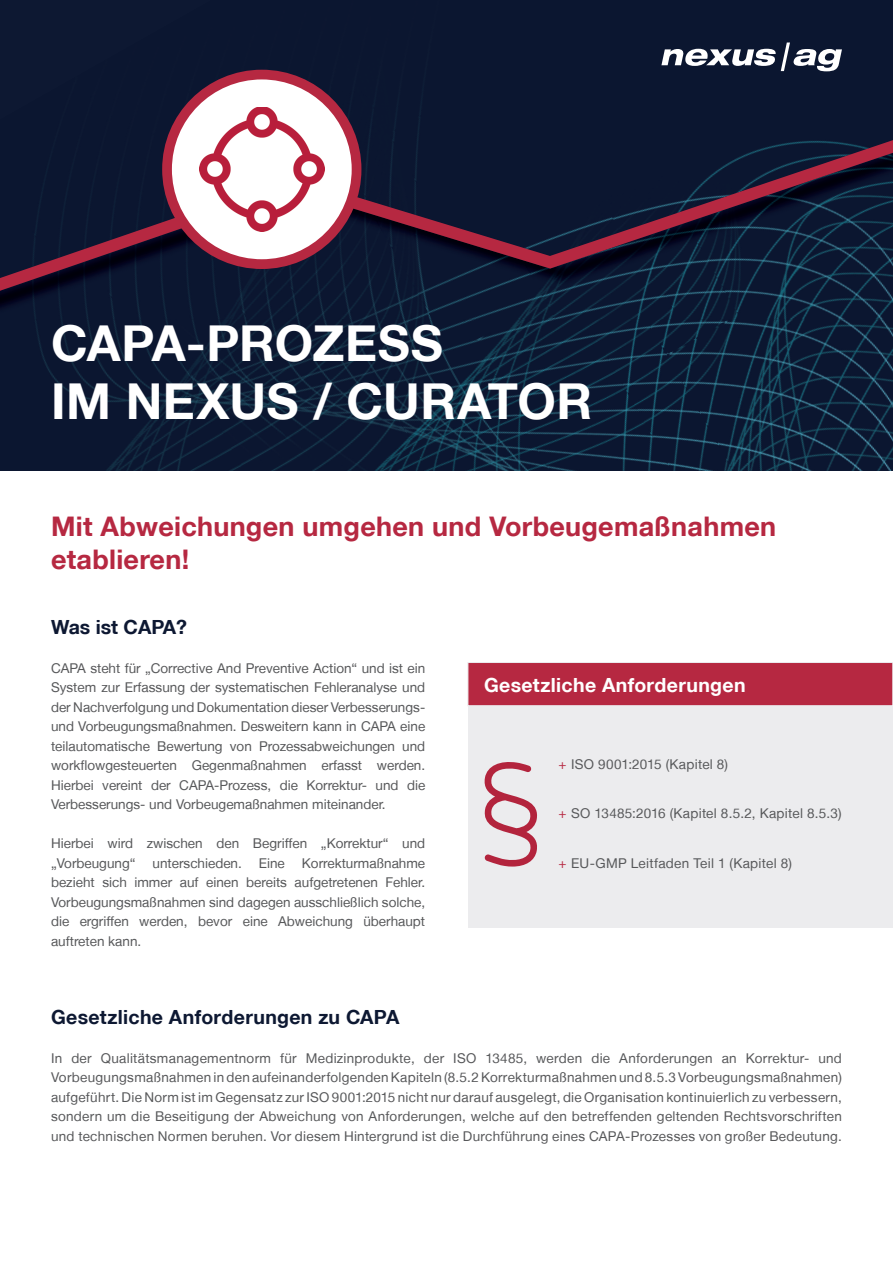
<style>
.page{position:relative;width:893px;height:1263px;background:#fff}
.page>*{position:absolute;margin:0;border:0;box-sizing:border-box;transform-origin:0 0}
.t1{font:700 49.5px/58.5px "Helvetica Neue LT";letter-spacing:.005em;color:#fff}
.t2{font:700 27px/32.4px "Helvetica Neue LT";letter-spacing:.01em;color:#b62841}
.t3{font:700 19.5px "Helvetica Neue LT";letter-spacing:.015em;color:#0d1832}
.t4{font:700 19.5px "Helvetica Neue LT";letter-spacing:.015em;color:#fff}
.t5{font:13.5px/19.5px "Helvetica Neue LT";color:#57585a;text-align:justify}
.t6{font:13.5px "Helvetica Neue LT";letter-spacing:.02em;color:#57585a}
.s1{font-weight:400;color:#b62841}
.s2{color:#b62841}
</style>
<div class="page">
<img style="left:732px;top:319px;width:161px;height:152px">
<img style="left:671px;top:319px;width:61px;height:152px">
<svg style="left:890px;top:319px;width:3px;height:5px"></svg>
<img style="left:549px;top:319px;width:122px;height:152px">
<img style="left:427px;top:319px;width:122px;height:152px">
<img style="left:646px;top:319px;width:83px;height:36px">
<img style="left:305px;top:319px;width:122px;height:152px">
<img style="left:244px;top:319px;width:61px;height:152px">
<div style="left:762px;top:0;width:131px;height:89px;background:#0b1630"></div>
<img style="left:463px;top:319px;width:50px;height:21px">
<img style="left:122px;top:319px;width:122px;height:152px">
<div style="left:640px;top:0;width:122px;height:89px;background:#0b1630"></div>
<div style="left:0;top:319px;width:122px;height:152px;background:#0b1630"></div>
<div style="left:579px;top:0;width:61px;height:89px;background:#0b1630"></div>
<img style="left:710px;top:0;width:42px;height:18px">
<div style="left:457px;top:0;width:122px;height:89px;background:#0b1630"></div>
<img style="left:588px;top:0;width:56px;height:24px">
<div style="left:335px;top:0;width:122px;height:89px;background:#0b1630"></div>
<img style="left:36px;top:319px;width:44px;height:19px">
<div style="left:264px;top:0;width:71px;height:89px;background:#0b1630"></div>
<img style="left:405px;top:0;width:23px;height:10px">
<div style="left:126px;top:0;width:138px;height:89px;background:#0b1630"></div>
<img style="left:282px;top:0;width:37px;height:16px">
<div style="left:50px;top:48px;width:102px;height:41px;background:#0b1630"></div>
<svg style="left:661px;top:43px;width:181px;height:28px"></svg>
<img style="left:741px;top:302px;width:152px;height:17px">
<img style="left:679px;top:302px;width:62px;height:17px">
<img style="left:556px;top:302px;width:123px;height:17px">
<img style="left:432px;top:302px;width:124px;height:17px">
<img style="left:309px;top:302px;width:123px;height:17px">
<img style="left:247px;top:302px;width:62px;height:17px">
<img style="left:124px;top:302px;width:123px;height:17px">
<img style="left:0;top:302px;width:124px;height:17px">
<svg style="left:0;top:89px;width:893px;height:213px;fill:#0b1630"></svg>
<svg style="left:167px;top:75px;width:190px;height:189px"></svg>
<img style="left:199px;top:107px;width:125px;height:124px">
<div style="left:162px;top:70px;width:199px;height:199px;border:10px solid #b62841;border-radius:50%"></div>
<div style="left:468px;top:706px;width:425px;height:222px;background:#ececee"></div>
<div style="left:468px;top:662px;width:425px;height:44px;background:#b62841;border:1px solid #ececee"></div>
<svg style="left:485px;top:762px;width:52px;height:104px"></svg>
<h1 class="t1" style="left:51px;top:313px;width:543px">CAPA-PROZESS<br>IM NEXUS / CURATOR</h1>
<h2 class="t2" style="left:51px;top:510px;width:727px">Mit Abweichungen umgehen und Vorbeugemaßnahmen etablieren!</h2>
<h3 class="t3" style="left:51px;top:615px;width:138px">Was ist CAPA?</h3>
<p class="t5" style="left:51px;top:658px;width:376px">CAPA steht für „Corrective And Preventive Action“ und ist ein System zur Erfassung der systematischen Fehleranalyse und der Nachverfolgung und Dokumentation dieser Verbesserungs&shy;und Vorbeugungsmaßnahmen. Desweitern kann in CAPA eine teilautomatische Bewertung von Prozessabweichungen und workflowgesteuerten Gegenmaßnahmen erfasst werden.<br>Hierbei vereint der CAPA-Prozess, die Korrektur- und die Verbesserungs- und Vorbeugemaßnahmen miteinander.</p>
<p class="t5" style="left:51px;top:833px;width:376px">Hierbei wird zwischen den Begriffen „Korrektur“ und „Vorbeugung“</p>
<p class="t5" style="left:51px;top:853px;width:376px;text-indent:251px">Korrekturmaßnahme bezieht sich immer auf einen bereits aufgetretenen Fehler.<br>Vorbeugungsmaßnahmen sind dagegen ausschließlich solche, die ergriffen werden, bevor eine Abweichung überhaupt auftreten kann.</p>
<p class="t5" style="left:153px;top:853px;width:91px">unterschieden.</p>
<p class="t5" style="left:259px;top:853px;width:28px">Eine</p>
<h3 class="t4" style="left:471px;top:673px;width:276px"><span class="s1">+</span>Gesetzliche Anforderungen</h3>
<p class="t6" style="left:558px;top:756px;width:171px"><span class="s2">+</span> ISO 9001:2015 (Kapitel 8)</p>
<p class="t6" style="left:558px;top:805px;width:285px"><span class="s2">+</span> SO 13485:2016 (Kapitel 8.5.2, Kapitel 8.5.3)</p>
<p class="t6" style="left:558px;top:855px;width:235px"><span class="s2">+</span> EU-GMP Leitfaden Teil 1 (Kapitel 8)</p>
<h3 class="t3" style="left:51px;top:1005px;width:350px">Gesetzliche Anforderungen zu CAPA</h3>
<p class="t5" style="left:51px;top:1048px;width:792px">In der Qualitätsmanagementnorm für Medizinprodukte, der ISO 13485, werden die Anforderungen an Korrektur- und Vorbeugungsmaßnahmen in den aufeinanderfolgenden Kapiteln (8.5.2 Korrekturmaßnahmen und 8.5.3 Vorbeugungsmaßnahmen) aufgeführt. Die Norm ist im Gegensatz zur ISO 9001:2015 nicht nur darauf ausgelegt, die Organisation kontinuierlich zu verbessern, sondern um die Beseitigung der Abweichung von Anforderungen, welche auf den betreffenden geltenden Rechtsvorschriften und technischen Normen beruhen. Vor diesem Hintergrund ist die Durchführung eines CAPA-Prozesses von großer Bedeutung.</p>
</div>
